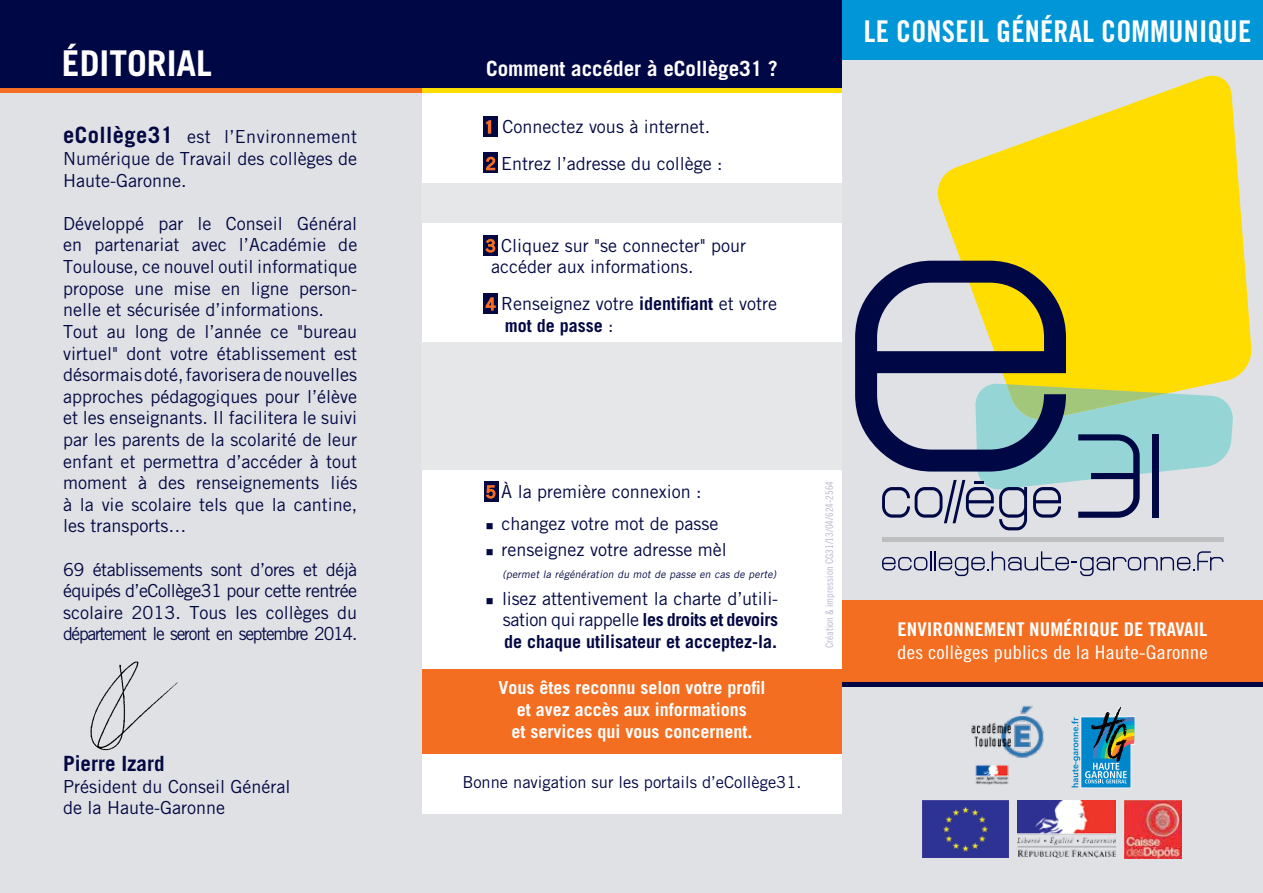
<style>
.page{position:relative;width:1263px;height:893px;background:#fff}
.page>*{position:absolute;margin:0;border:0;box-sizing:border-box;transform-origin:0 0}
.t1{font:700 35.55px "Trade Gothic";color:#fff}
.t2{font:30px "Trade Gothic Bold Cond Twenty";letter-spacing:.005em;color:#fff}
.t3{font:700 21px "Trade Gothic";color:#fff}
.t4{font:700 21px "Trade Gothic";color:#030842}
.t5{font:18.9px "Trade Gothic Cond Eighteen";color:#fff;scale:1.13 1}
.t6{font:18.9px "Trade Gothic Bold Cond Twenty";color:#fff;scale:1.11 1}
.t7{font:18px/21.6px "Trade Gothic";color:#030842}
.t8{font:700 18px/21.6px "Trade Gothic";color:#fff;text-align:center}
.t9{font:16.5px "Trade Gothic";color:#030842}
.t10{font:italic 10.5px "Trade Gothic";color:#030842}
.t11{font:10.5px "Trade Gothic Cond Eighteen";color:#bbbacd}
.s1{font-weight:700;font-size:22.5px}
.s2{font-family:"Trade Gothic Bold Cond Twenty";font-size:16.5px;color:#f36e21}
.s3{font-size:16.5px;color:#f36e21}
.s4{font-weight:700}
</style>
<div class="page">
<div style="left:416px;top:814px;width:454px;height:79px;background:#dfe1e5"></div>
<div style="left:0;top:0;width:842px;height:91px;background:#000745"></div>
<div style="left:0;top:91px;width:422px;height:802px;background:#dfe1e5"></div>
<div style="left:842px;top:0;width:421px;height:893px;background:#dfe1e5"></div>
<div style="left:422px;top:183px;width:420px;height:40px;background:#e6e7e8"></div>
<div style="left:422px;top:669px;width:420px;height:84px;background:#f36e21"></div>
<div style="left:842px;top:600px;width:421px;height:83px;background:#f36e21"></div>
<svg style="left:934px;top:75px;width:318px;height:303px;fill:#fd0"></svg>
<hr style="left:882px;top:537px;width:341px;height:4px;background:#bcbec0">
<svg style="left:882px;top:551px;width:341px;height:25px"></svg>
<div style="left:842px;top:682px;width:421px;height:5px;background:#030842"></div>
<div style="left:422px;top:342px;width:420px;height:128px;background:#e6e7e8"></div>
<div style="left:483px;top:116px;width:15px;height:21px;background:#030842"></div>
<div style="left:484px;top:152px;width:14px;height:21px;background:#030842"></div>
<div style="left:483px;top:235px;width:15px;height:21px;background:#030842"></div>
<div style="left:483px;top:293px;width:15px;height:21px;background:#030842"></div>
<div style="left:484px;top:481px;width:14px;height:21px;background:#030842"></div>
<svg style="left:486px;top:120px;width:6px;height:14px"></svg>
<svg style="left:486px;top:156px;width:10px;height:15px"></svg>
<svg style="left:485px;top:238px;width:11px;height:15px"></svg>
<svg style="left:485px;top:297px;width:11px;height:14px"></svg>
<svg style="left:485px;top:485px;width:11px;height:14px"></svg>
<hr style="left:422px;top:89px;width:420px;height:4px;background:#fd0">
<hr style="left:0;top:89px;width:422px;height:4px;background:#f36e21">
<svg style="left:855px;top:261px;width:379px;height:269px"></svg>
<img style="left:922px;top:800px;width:86px;height:58px">
<img style="left:1124px;top:800px;width:58px;height:58px">
<img style="left:1017px;top:800px;width:98px;height:58px">
<svg style="left:1071px;top:706px;width:64px;height:82px"></svg>
<img style="left:971px;top:705px;width:73px;height:80px">
<img style="left:90px;top:661px;width:88px;height:90px">
<div style="left:842px;top:0;width:421px;height:59px;background:#0096d8"></div>
<h1 class="t1" style="left:62px;top:41px;width:152px">éDITORIAL</h1>
<p class="t7" style="left:63px;top:126px;width:296px;text-align:justify"><span class="s1">eCollège31</span> est l’Environnement Numérique de Travail des collèges de Haute-Garonne.</p>
<p class="t7" style="left:63px;top:212px;width:296px">Développé par le Conseil Général en partenariat avec l’Académie de Toulouse, ce nouvel outil informatique propose une mise en ligne person&shy;nelle et sécurisée d’informations.<br>Tout au long de l’année ce "bureau virtuel" dont votre établissement est désormais doté, favorisera de nouvelles approches pédagogiques pour l’élève et les enseignants. Il facilitera le suivi par les parents de la scolarité de leur enfant et permettra d’accéder à tout moment à des renseignements liés à la vie scolaire tels que la cantine, les transports…</p>
<p class="t7" style="left:63px;top:558px;width:296px;text-align:justify">69 établissements sont d’ores et déjà équipés d’eCollège31 pour cette rentrée scolaire 2013. Tous les collèges du département le seront en septembre 2014.</p>
<p class="t3" style="left:486px;top:55px;width:293px">Comment accéder à ecollège31 ?</p>
<p class="t7" style="left:486px;top:108px;width:239px;line-height:36.6px"><span class="s2">1</span> Connectez vous à internet.<br><span class="s3">2</span> Entrez l’adresse du collège :</p>
<p class="t7" style="left:491px;top:234px;width:257px;text-indent:-5px"><span class="s3">3</span> Cliquez sur "se connecter" pour accéder aux informations.</p>
<p class="t7" style="left:505px;top:293px;width:274px;text-indent:-19px"><span class="s3">4</span> Renseignez votre <span class="s4">identifiant</span> et votre <span class="s4">mot de passe</span> :</p>
<p class="t7" style="left:486px;top:480px;width:218px"><span class="s3">5</span> à la première connexion :</p>
<p class="t7" style="left:486px;top:512px;width:234px">■ changez votre mot de passe</p>
<p class="t7" style="left:486px;top:539px;width:243px">■ renseignez votre adresse mèl</p>
<p class="t10" style="left:502px;top:568px;width:278px">(permet la régénération du mot de passe en cas de perte)</p>
<p class="t7" style="left:503px;top:587px;width:277px;text-align:justify;text-indent:-17px">■ lisez attentivement la charte d’utili&shy;sation qui rappelle <span class="s4">les droits et devoirs de chaque utilisateur et acceptez-la.</span></p>
<p class="t8" style="left:498px;top:677px;width:268px">Vous êtes reconnu selon votre profil et avez accès aux informations<br>et services qui vous concernent.</p>
<p class="t4" style="left:63px;top:751px;width:103px">Pierre Izard</p>
<p class="t7" style="left:63px;top:775px;width:229px">Président du Conseil Général de la Haute-Garonne</p>
<p class="t9" style="left:462px;top:772px;width:341px">Bonne navigation sur les portails d’ecollège31.</p>
<p class="t11" style="left:823px;top:648px;width:169px;rotate:-90deg">Création &amp; impression CG31/13/04/624-2564</p>
<h2 class="t2" style="left:864px;top:13px;width:269px">LE CONSEIL GÉNÉRAL COMMUNIQUE</h2>
<p class="t6" style="left:897px;top:618px;width:281px">ENVIRONNEMENT NUMÉRIQUE DE TRAVAIL</p>
<p class="t5" style="left:897px;top:641px;width:276px">des collèges publics de la Haute-Garonne</p>
</div>
